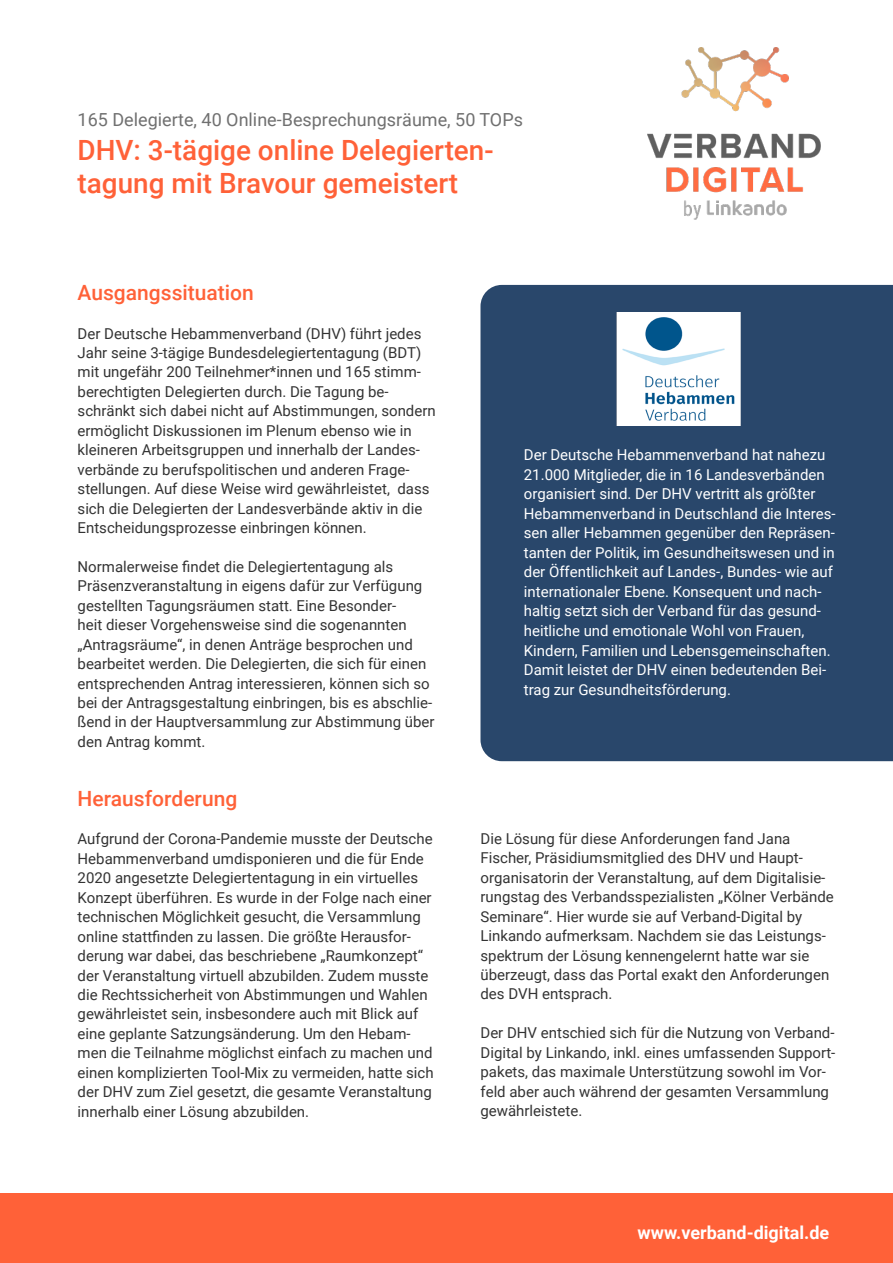
<style>
.page{position:relative;width:893px;height:1263px;background:#fff}
.page>*{position:absolute;margin:0;border:0;box-sizing:border-box;transform-origin:0 0}
.t1{font:500 27.9px/33.5px "Roboto";color:#ff6138}
.t2{font:500 21px "Roboto";color:#ff6138}
.t3{font:18px "Roboto";color:#707070}
.t4{font:700 18px "Roboto";color:#fff}
.t5{font:15px/19.5px "Roboto";color:#333}
.t6{font:15px/19.5px "Roboto";color:#fff}
</style>
<div class="page">
<div style="left:0;top:1193px;width:893px;height:70px;background:#ff6138"></div>
<img style="left:647px;top:48px;width:173px;height:171px">
<div style="left:480px;top:285px;width:413px;height:476px;background:#29476b"></div>
<img style="left:589px;top:312px;width:185px;height:113px">
<p class="t3" style="left:78px;top:107px;width:447px">165 Delegierte, 40 Online-Besprechungsräume, 50 TOPs</p>
<p class="t1" style="left:78px;top:132px;width:417px">DHV: 3-tägige online Delegierten&shy;tagung mit Bravour gemeistert</p>
<p class="t2" style="left:78px;top:277px;width:178px">Ausgangssituation</p>
<p class="t5" style="left:78px;top:323px;width:360px">Der Deutsche Hebammenverband (DHV) führt jedes Jahr seine 3-tägige Bundesdelegiertentagung (BDT) mit ungefähr 200 Teilnehmer*innen und 165 stimm&shy;berechtigten Delegierten durch. Die Tagung be&shy;schränkt sich dabei nicht auf Abstimmungen, sondern ermöglicht Diskussionen im Plenum ebenso wie in kleineren Arbeitsgruppen und innerhalb der Landes&shy;verbände zu berufspolitischen und anderen Frage&shy;stellungen. Auf diese Weise wird gewährleistet, dass sich die Delegierten der Landesverbände aktiv in die Entscheidungsprozesse einbringen können.</p>
<p class="t5" style="left:78px;top:556px;width:359px">Normalerweise findet die Delegiertentagung als Präsenzveranstaltung in eigens dafür zur Verfügung gestellten Tagungsräumen statt. Eine Besonder-<br>heit dieser Vorgehensweise sind die sogenannten „Antragsräume“, in denen Anträge besprochen und bearbeitet werden. Die Delegierten, die sich für einen entsprechenden Antrag interessieren, können sich so bei der Antragsgestaltung einbringen, bis es abschlie&shy;ßend in der Hauptversammlung zur Abstimmung über den Antrag kommt.</p>
<p class="t2" style="left:78px;top:783px;width:161px">Herausforderung</p>
<p class="t5" style="left:78px;top:829px;width:358px">Aufgrund der Corona-Pandemie musste der Deutsche Hebammenverband umdisponieren und die für Ende 2020 angesetzte Delegiertentagung in ein virtuelles Konzept überführen. Es wurde in der Folge nach einer technischen Möglichkeit gesucht, die Versammlung online stattfinden zu lassen. Die größte Herausfor&shy;derung war dabei, das beschriebene „Raumkonzept“ der Veranstaltung virtuell abzubilden. Zudem musste die Rechtssicherheit von Abstimmungen und Wahlen gewährleistet sein, insbesondere auch mit Blick auf eine geplante Satzungsänderung. Um den Hebam&shy;men die Teilnahme möglichst einfach zu machen und einen komplizierten Tool-Mix zu vermeiden, hatte sich der DHV zum Ziel gesetzt, die gesamte Veranstaltung innerhalb einer Lösung abzubilden.</p>
<p class="t6" style="left:524px;top:445px;width:313px">Der Deutsche Hebammenverband hat nahezu 21.000 Mitglieder, die in 16 Landesverbänden organisiert sind. Der DHV vertritt als größter Hebammenverband in Deutschland die Interes&shy;sen aller Hebammen gegenüber den Repräsen&shy;tanten der Politik, im Gesundheitswesen und in der Öffentlichkeit auf Landes-, Bundes- wie auf internationaler Ebene. Konsequent und nach&shy;haltig setzt sich der Verband für das gesund&shy;heitliche und emotionale Wohl von Frauen, Kindern, Familien und Lebensgemeinschaften.<br>Damit leistet der DHV einen bedeutenden Bei&shy;trag zur Gesundheitsförderung.</p>
<p class="t5" style="left:480px;top:828px;width:355px">Die Lösung für diese Anforderungen fand Jana Fischer, Präsidiumsmitglied des DHV und Haupt&shy;organisatorin der Veranstaltung, auf dem Digitalisie&shy;rungstag des Verbandsspezialisten „Kölner Verbände Seminare“. Hier wurde sie auf Verband-Digital by Linkando aufmerksam. Nachdem sie das Leistungs&shy;spektrum der Lösung kennengelernt hatte war sie überzeugt, dass das Portal exakt den Anforderungen des DVH entsprach.</p>
<p class="t5" style="left:480px;top:1023px;width:356px">Der DHV entschied sich für die Nutzung von Verband-Digital by Linkando, inkl. eines umfassenden Support&shy;pakets, das maximale Unterstützung sowohl im Vor&shy;feld aber auch während der gesamten Versammlung gewährleistete.</p>
<p class="t4" style="left:637px;top:1220px;width:193px">www.verband-digital.de</p>
</div>
